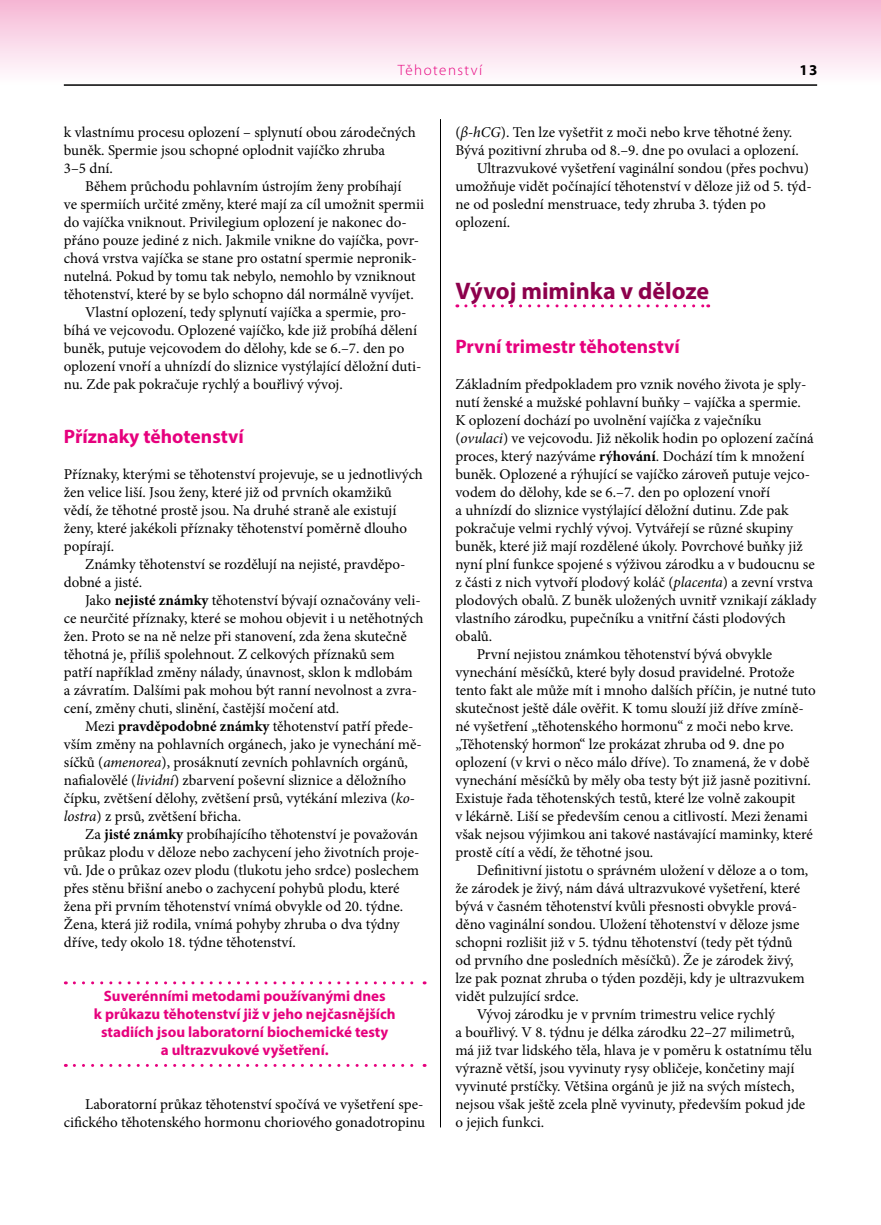
<style>
.page{position:relative;width:881px;height:1225px;background:#fff}
.page>*{position:absolute;margin:0;border:0;box-sizing:border-box;transform-origin:0 0}
.t1{font:700 24px "Myriad Pro";color:#8d004c}
.t2{font:700 19.5px "Myriad Pro";color:#e6007d}
.t3{font:15px/18px "Minion Pro";color:#000}
.t4{font:700 15px/18px "Myriad Pro";color:#e6007d;text-align:center}
.t5{font:300 15px "Myriad Pro";letter-spacing:.1em;color:#e6007d}
.t6{font:700 15px "Myriad Pro";color:#000}
.s1{font-weight:700}
.s2{font-style:italic}
</style>
<div class="page">
<div style="left:0;top:0;width:880px;height:86px;background:linear-gradient(to bottom,#f6b6d4,#fff)"></div>
<hr style="left:440px;top:119px;width:1px;height:1008px;background:#000">
<hr style="left:64px;top:84px;width:752px;height:2px;background:#000">
<svg style="left:74px;top:981px;width:351px;height:3px"></svg>
<svg style="left:74px;top:1064px;width:351px;height:3px"></svg>
<svg style="left:465px;top:304px;width:243px;height:3px"></svg>
<p class="t5" style="left:397px;top:61px;width:86px">Těhotenství</p>
<p class="t6" style="left:799px;top:60px;width:20px">13</p>
<p class="t3" style="left:64px;top:123px;width:353px">k vlastnímu procesu oplození – splynutí obou zárodečných buněk. Spermie jsou schopné oplodnit vajíčko zhruba<br>3–5 dní.</p>
<p class="t3" style="left:85px;top:177px;width:318px">Během průchodu pohlavním ústrojím ženy probíhají</p>
<p class="t3" style="left:64px;top:195px;width:362px">ve spermiích určité změny, které mají za cíl umožnit spermii</p>
<p class="t3" style="left:64px;top:213px;width:344px">do vajíčka vniknout. Privilegium oplození je nakonec do-</p>
<p class="t3" style="left:64px;top:231px;width:357px">přáno pouze jediné z nich. Jakmile vnikne do vajíčka, povr-</p>
<p class="t3" style="left:64px;top:249px;width:354px">chová vrstva vajíčka se stane pro ostatní spermie nepronik-</p>
<p class="t3" style="left:64px;top:267px;width:353px">nutelná. Pokud by tomu tak nebylo, nemohlo by vzniknout</p>
<p class="t3" style="left:64px;top:285px;width:351px">těhotenství, které by se bylo schopno dál normálně vyvíjet.</p>
<p class="t3" style="left:85px;top:303px;width:322px">Vlastní oplození, tedy splynutí vajíčka a spermie, pro-</p>
<p class="t3" style="left:64px;top:321px;width:355px">bíhá ve vejcovodu. Oplozené vajíčko, kde již probíhá dělení</p>
<p class="t3" style="left:64px;top:339px;width:342px">buněk, putuje vejcovodem do dělohy‚ kde se 6.–7. den po</p>
<p class="t3" style="left:64px;top:357px;width:359px">oplození vnoří a uhnízdí do sliznice vystýlající děložní duti-</p>
<p class="t3" style="left:64px;top:375px;width:280px">nu. Zde pak pokračuje rychlý a bouřlivý vývoj.</p>
<h2 class="t2" style="left:64px;top:424px;width:181px">Příznaky těhotenství</h2>
<p class="t3" style="left:64px;top:465px;width:360px">Příznaky, kterými se těhotenství projevuje, se u jednotlivých žen velice liší. Jsou ženy, které již od prvních okamžiků vědí, že těhotné prostě jsou. Na druhé straně ale existují ženy, které jakékoli příznaky těhotenství poměrně dlouho popírají.</p>
<p class="t3" style="left:64px;top:555px;width:343px;text-indent:21px">Známky těhotenství se rozdělují na nejisté, pravděpo&shy;dobné a jisté.</p>
<p class="t3" style="left:64px;top:591px;width:361px;text-indent:21px">Jako <span class="s1">nejisté známky</span> těhotenství bývají označovány veli&shy;ce neurčité příznaky, které se mohou objevit i u netěhotných žen. Proto se na ně nelze při stanovení, zda žena skutečně těhotná je, příliš spolehnout. Z celkových příznaků sem patří například změny nálady, únavnost, sklon k mdlobám<br>a závratím. Dalšími pak mohou být ranní nevolnost a zvra&shy;cení, změny chuti, slinění, častější močení atd.</p>
<p class="t3" style="left:64px;top:717px;width:359px;text-indent:21px">Mezi <span class="s1">pravděpodobné známky</span> těhotenství patří přede&shy;vším změny na pohlavních orgánech, jako je vynechání mě&shy;síčků (<span class="s2">amenorea</span>), prosáknutí zevních pohlavních orgánů, nafialovělé (<span class="s2">lividní</span>) zbarvení poševní sliznice a děložního čípku, zvětšení dělohy, zvětšení prsů, vytékání mleziva (<span class="s2">ko&shy;lostra</span>) z prsů, zvětšení břicha.</p>
<p class="t3" style="left:64px;top:825px;width:357px;text-indent:21px">Za <span class="s1">jisté známky</span> probíhajícího těhotenství je považován průkaz plodu v děloze nebo zachycení jeho životních proje&shy;vů. Jde o průkaz ozev plodu (tlukotu jeho srdce) poslechem přes stěnu břišní anebo o zachycení pohybů plodu, které žena při prvním těhotenství vnímá obvykle od 20. týdne.<br>Žena, která již rodila, vnímá pohyby zhruba o dva týdny dříve, tedy okolo 18. týdne těhotenství.</p>
<p class="t4" style="left:94px;top:987px;width:303px">Suverénními metodami používanými dnes<br>k průkazu těhotenství již v jeho nejčasnějších stadiích jsou laboratorní biochemické testy<br>a ultrazvukové vyšetření.</p>
<p class="t3" style="left:64px;top:1095px;width:363px;text-align:right">Laboratorní průkaz těhotenství spočívá ve vyšetření spe&shy;cifického těhotenského hormonu choriového gonadotropinu</p>
<p class="t3" style="left:455px;top:123px;width:338px">(<span class="s2">β-hCG</span>). Ten lze vyšetřit z moči nebo krve těhotné ženy.</p>
<p class="t3" style="left:455px;top:141px;width:345px">Bývá pozitivní zhruba od 8.–9. dne po ovulaci a oplození.</p>
<p class="t3" style="left:476px;top:159px;width:334px">Ultrazvukové vyšetření vaginální sondou (přes pochvu)</p>
<p class="t3" style="left:455px;top:177px;width:357px">umožňuje vidět počínající těhotenství v děloze již od 5. týd-</p>
<p class="t3" style="left:455px;top:195px;width:312px">ne od poslední menstruace, tedy zhruba 3. týden po</p>
<p class="t3" style="left:455px;top:213px;width:56px">oplození.</p>
<h1 class="t1" style="left:455px;top:275px;width:255px">Vývoj miminka v děloze</h1>
<h2 class="t2" style="left:455px;top:334px;width:226px">První trimestr těhotenství</h2>
<p class="t3" style="left:455px;top:375px;width:351px">Základním předpokladem pro vznik nového života je sply-</p>
<p class="t3" style="left:455px;top:393px;width:347px">nutí ženské a mužské pohlavní buňky – vajíčka a spermie.</p>
<p class="t3" style="left:455px;top:411px;width:307px">K oplození dochází po uvolnění vajíčka z vaječníku</p>
<p class="t3" style="left:455px;top:429px;width:360px">(<span class="s2">ovulaci</span>) ve vejcovodu. Již několik hodin po oplození začíná</p>
<p class="t3" style="left:455px;top:447px;width:350px">proces, který nazýváme <span class="s1">rýhování</span>. Dochází tím k množení</p>
<p class="t3" style="left:455px;top:465px;width:354px">buněk. Oplozené a rýhující se vajíčko zároveň putuje vejco-</p>
<p class="t3" style="left:455px;top:483px;width:316px">vodem do dělohy‚ kde se 6.–7. den po oplození vnoří</p>
<p class="t3" style="left:455px;top:501px;width:335px">a uhnízdí do sliznice vystýlající děložní dutinu. Zde pak</p>
<p class="t3" style="left:455px;top:519px;width:339px">pokračuje velmi rychlý vývoj. Vytvářejí se různé skupiny</p>
<p class="t3" style="left:455px;top:537px;width:348px">buněk, které již mají rozdělené úkoly. Povrchové buňky již</p>
<p class="t3" style="left:455px;top:555px;width:361px">nyní plní funkce spojené s výživou zárodku a v budoucnu se</p>
<p class="t3" style="left:455px;top:573px;width:359px">z části z nich vytvoří plodový koláč (<span class="s2">placenta</span>) a zevní vrstva</p>
<p class="t3" style="left:455px;top:591px;width:363px">plodových obalů. Z buněk uložených uvnitř vznikají základy</p>
<p class="t3" style="left:455px;top:609px;width:332px">vlastního zárodku, pupečníku a vnitřní části plodových</p>
<p class="t3" style="left:455px;top:627px;width:38px">obalů.</p>
<p class="t3" style="left:476px;top:645px;width:297px">První nejistou známkou těhotenství bývá obvykle</p>
<p class="t3" style="left:455px;top:663px;width:340px">vynechání měsíčků, které byly dosud pravidelné. Protože</p>
<p class="t3" style="left:455px;top:681px;width:362px">tento fakt ale může mít i mnoho dalších příčin, je nutné tuto</p>
<p class="t3" style="left:455px;top:699px;width:350px">skutečnost ještě dále ověřit. K tomu slouží již dříve zmíně-</p>
<p class="t3" style="left:455px;top:717px;width:339px">né vyšetření „těhotenského hormonu“ z moči nebo krve.</p>
<p class="t3" style="left:455px;top:735px;width:330px">„Těhotenský hormon“ lze prokázat zhruba od 9. dne po</p>
<p class="t3" style="left:455px;top:753px;width:355px">oplození (v krvi o něco málo dříve). To znamená, že v době</p>
<p class="t3" style="left:455px;top:771px;width:357px">vynechání měsíčků by měly oba testy být již jasně pozitivní.</p>
<p class="t3" style="left:455px;top:789px;width:341px">Existuje řada těhotenských testů, které lze volně zakoupit</p>
<p class="t3" style="left:455px;top:807px;width:354px">v lékárně. Liší se především cenou a citlivostí. Mezi ženami</p>
<p class="t3" style="left:455px;top:825px;width:359px">však nejsou výjimkou ani takové nastávající maminky, které</p>
<p class="t3" style="left:455px;top:843px;width:199px">prostě cítí a vědí, že těhotné jsou.</p>
<p class="t3" style="left:476px;top:861px;width:333px">Definitivní jistotu o správném uložení v děloze a o tom,</p>
<p class="t3" style="left:455px;top:879px;width:346px">že zárodek je živý, nám dává ultrazvukové vyšetření, které</p>
<p class="t3" style="left:455px;top:897px;width:343px">bývá v časném těhotenství kvůli přesnosti obvykle prová-</p>
<p class="t3" style="left:455px;top:915px;width:345px">děno vaginální sondou. Uložení těhotenství v děloze jsme</p>
<p class="t3" style="left:455px;top:933px;width:338px">schopni rozlišit již v 5. týdnu těhotenství (tedy pět týdnů</p>
<p class="t3" style="left:455px;top:951px;width:339px">od prvního dne posledních měsíčků). Že je zárodek živý,</p>
<p class="t3" style="left:455px;top:969px;width:351px">lze pak poznat zhruba o týden později, kdy je ultrazvukem</p>
<p class="t3" style="left:455px;top:987px;width:125px">vidět pulzující srdce.</p>
<p class="t3" style="left:476px;top:1005px;width:300px">Vývoj zárodku je v prvním trimestru velice rychlý</p>
<p class="t3" style="left:455px;top:1023px;width:340px">a bouřlivý. V 8. týdnu je délka zárodku 22–27 milimetrů,</p>
<p class="t3" style="left:455px;top:1041px;width:358px">má již tvar lidského těla, hlava je v poměru k ostatnímu tělu</p>
<p class="t3" style="left:455px;top:1059px;width:340px">výrazně větší, jsou vyvinuty rysy obličeje, končetiny mají</p>
<p class="t3" style="left:455px;top:1077px;width:340px">vyvinuté prstíčky. Většina orgánů je již na svých místech,</p>
<p class="t3" style="left:455px;top:1095px;width:351px">nejsou však ještě zcela plně vyvinuty, především pokud jde</p>
<p class="t3" style="left:455px;top:1113px;width:90px">o jejich funkci.</p>
</div>
